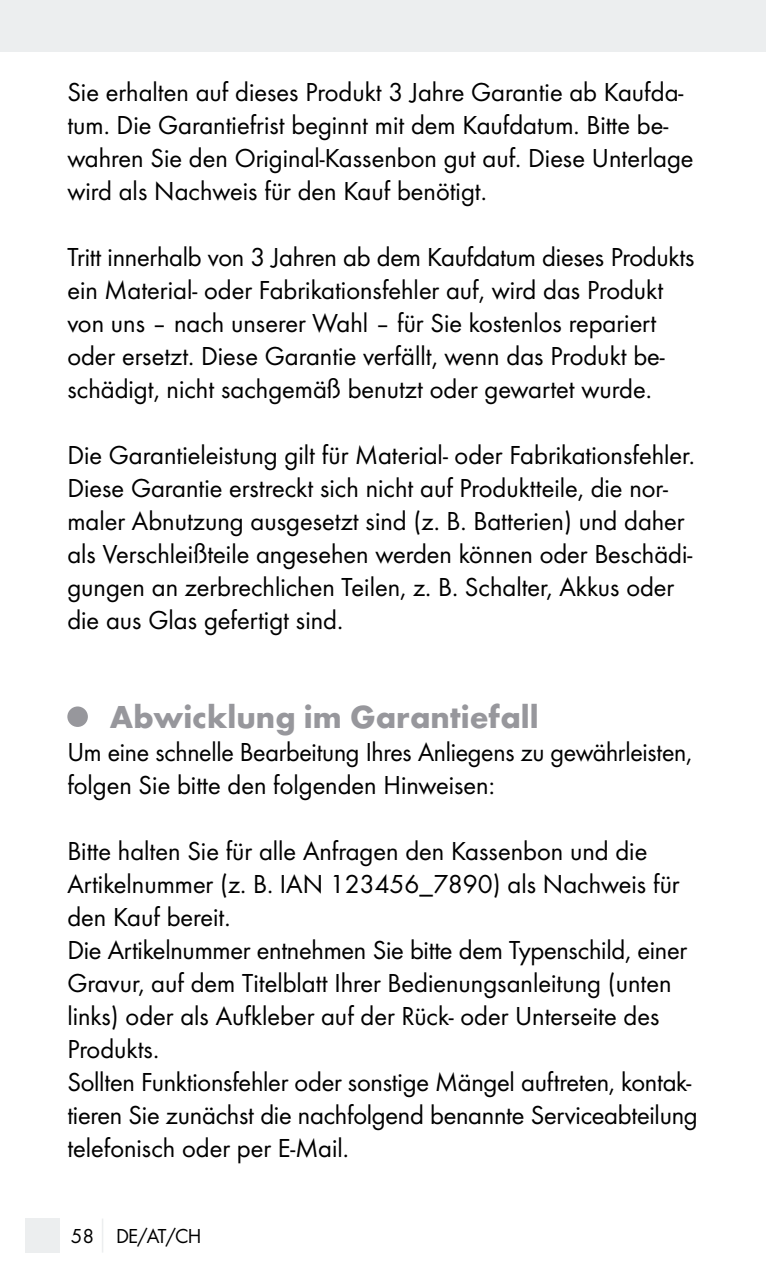
<style>
.page{position:relative;width:766px;height:1276px;background:#fff}
.page>*{position:absolute;margin:0;border:0;box-sizing:border-box;transform-origin:0 0}
.t1{font:700 33px "Futura";color:#97979c}
.t2{font:27px/33px "Futura Boo";color:#000}
.t3{font:21px "Futura Boo";letter-spacing:-.03em;color:#000}
</style>
<div class="page">
<div style="left:25px;top:1218px;width:34px;height:34px;background:#eceeef"></div>
<hr style="left:102px;top:1218px;width:1px;height:34px;background:#eceeef">
<div style="left:67px;top:706px;width:21px;height:21px;background:#97979c;border-radius:50%"></div>
<div style="left:0;top:0;width:765px;height:51px;background:#eceeef"></div>
<p class="t2" style="left:67px;top:75px;width:627px">Sie erhalten auf dieses Produkt 3 Jahre Garantie ab Kaufda&shy;tum. Die Garantiefrist beginnt mit dem Kaufdatum. Bitte be&shy;wahren Sie den Original-Kassenbon gut auf. Diese Unterlage wird als Nachweis für den Kauf benötigt.</p>
<p class="t2" style="left:67px;top:240px;width:628px">Tritt innerhalb von 3 Jahren ab dem Kaufdatum dieses Produkts ein Material- oder Fabrikationsfehler auf, wird das Produkt von uns – nach unserer Wahl – für Sie kostenlos repariert oder ersetzt. Diese Garantie verfällt, wenn das Produkt be&shy;schädigt, nicht sachgemäß benutzt oder gewartet wurde.</p>
<p class="t2" style="left:67px;top:438px;width:629px">Die Garantieleistung gilt für Material- oder Fabrikationsfehler.<br>Diese Garantie erstreckt sich nicht auf Produktteile, die nor&shy;maler Abnutzung ausgesetzt sind (z. B. Batterien) und daher als Verschleißteile angesehen werden können oder Beschädi&shy;gungen an zerbrechlichen Teilen, z. B. Schalter, Akkus oder die aus Glas gefertigt sind.</p>
<p class="t1" style="left:110px;top:697px;width:430px">Abwicklung im Garantiefall</p>
<p class="t2" style="left:67px;top:735px;width:626px">Um eine schnelle Bearbeitung Ihres Anliegens zu gewährleisten, folgen Sie bitte den folgenden Hinweisen:</p>
<p class="t2" style="left:67px;top:834px;width:631px">Bitte halten Sie für alle Anfragen den Kassenbon und die Artikelnummer (z. B. IAN 123456_7890) als Nachweis für den Kauf bereit.<br>Die Artikelnummer entnehmen Sie bitte dem Typenschild, einer Gravur, auf dem Titelblatt Ihrer Bedienungsanleitung (unten links) oder als Aufkleber auf der Rück- oder Unterseite des Produkts.<br>Sollten Funktionsfehler oder sonstige Mängel auftreten, kontak&shy;tieren Sie zunächst die nachfolgend benannte Serviceabteilung telefonisch oder per E-Mail.</p>
<p class="t3" style="left:71px;top:1224px;width:132px">58 DE/AT/CH</p>
</div>
